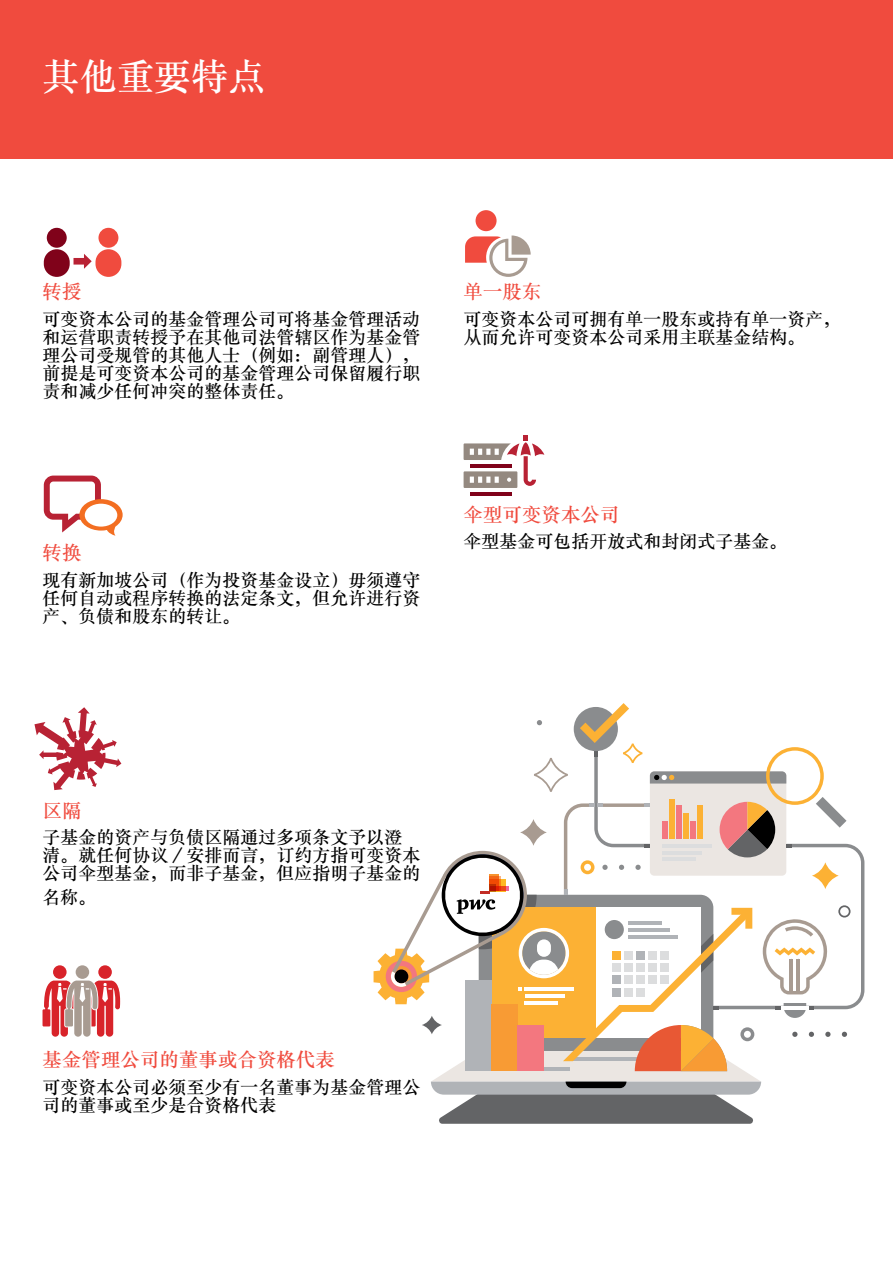
<style>
.page{position:relative;width:893px;height:1263px;background:#fff}
.page>*{position:absolute;margin:0;border:0;box-sizing:border-box;transform-origin:0 0}
.t1{font:500 37.5px "M Sung GB";letter-spacing:-.01em;color:#fff}
.t2{font:500 19.5px "M Sung GB";color:#f04b3e}
.t3{font:500 18px/18px "M Sung GB";color:#000}
</style>
<div class="page">
<div style="left:0;top:0;width:893px;height:159px;background:#f04b3e"></div>
<svg style="left:44px;top:476px;width:79px;height:60px"></svg>
<div style="left:85px;top:504px;width:32px;height:23px;background:#fff;border-radius:50%"></div>
<svg style="left:74px;top:254px;width:18px;height:15px"></svg>
<div style="left:44px;top:249px;width:26px;height:28px;background:#80021a;border-radius:13px"></div>
<div style="left:47px;top:228px;width:20px;height:20px;background:#80021a;border-radius:50%"></div>
<div style="left:95px;top:249px;width:26px;height:28px;background:#f04b3e;border-radius:13px"></div>
<div style="left:98px;top:228px;width:20px;height:20px;background:#f04b3e;border-radius:50%"></div>
<svg style="left:34px;top:707px;width:87px;height:83px"></svg>
<div style="left:476px;top:210px;width:21px;height:21px;background:#f04b3e;border-radius:50%"></div>
<svg style="left:465px;top:235px;width:66px;height:42px"></svg>
<div style="left:98px;top:965px;width:14px;height:14px;background:#d8232a;border-radius:50%"></div>
<div style="left:53px;top:965px;width:14px;height:14px;background:#d8232a;border-radius:50%"></div>
<svg style="left:43px;top:980px;width:77px;height:57px"></svg>
<div style="left:76px;top:965px;width:13px;height:14px;background:#a89b91;border-radius:50%"></div>
<hr style="left:470px;top:492px;width:41px;height:3px;background:#80021a">
<svg style="left:464px;top:435px;width:80px;height:53px"></svg>
<svg style="left:374px;top:703px;width:490px;height:421px"></svg>
<h1 class="t1" style="left:43px;top:58px;width:225px">其他重要特点</h1>
<p class="t2" style="left:43px;top:282px;width:40px">转授</p>
<p class="t3" style="left:43px;top:311px;width:379px;text-align:justify">可变资本公司的基金管理公司可将基金管理活动和运营职责转授予在其他司法管辖区作为基金管理公司受规管的其他人士（例如：副管理人），前提是可变资本公司的基金管理公司保留履行职责和减少任何冲突的整体责任。</p>
<p class="t2" style="left:43px;top:543px;width:40px">转换</p>
<p class="t3" style="left:43px;top:572px;width:379px;text-align:justify">现有新加坡公司（作为投资基金设立）毋须遵守任何自动或程序转换的法定条文，但允许进行资产、负债和股东的转让。</p>
<p class="t2" style="left:463px;top:282px;width:79px">单一股东</p>
<p class="t3" style="left:463px;top:311px;width:380px">可变资本公司可拥有单一股东或持有单一资产，从而允许可变资本公司采用主联基金结构。</p>
<p class="t2" style="left:463px;top:505px;width:157px">伞型可变资本公司</p>
<p class="t3" style="left:463px;top:534px;width:326px">伞型基金可包括开放式和封闭式子基金。</p>
<p class="t2" style="left:43px;top:801px;width:40px">区隔</p>
<p class="t3" style="left:43px;top:830px;width:379px">子基金的资产与负债区隔通过多项条文予以澄清。就任何协议／安排而言，订约方指可变资本公司伞型基金，而非子基金，但应指明子基金的</p>
<p class="t3" style="left:43px;top:890px;width:55px">名称。</p>
<p class="t2" style="left:43px;top:1050px;width:294px">基金管理公司的董事或合资格代表</p>
<p class="t3" style="left:43px;top:1079px;width:379px">可变资本公司必须至少有一名董事为基金管理公司的董事或至少是合资格代表</p>
</div>
